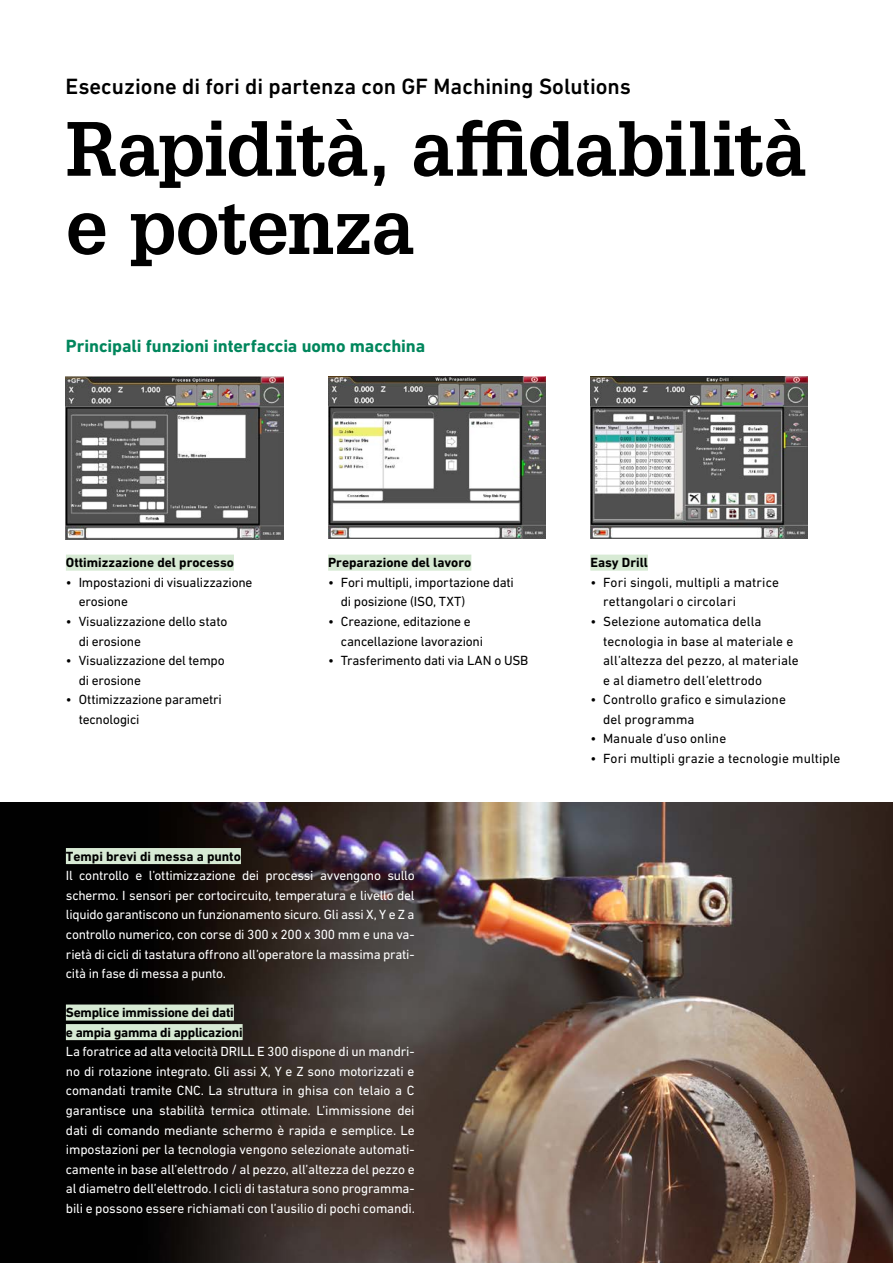
<style>
.page{position:relative;width:893px;height:1263px;background:#fff}
.page>*{position:absolute;margin:0;border:0;box-sizing:border-box;transform-origin:0 0}
.t1{font:700 75px/78.3px "Glypha LT Pro";letter-spacing:-.01em;color:#000}
.t2{font:500 22.5px "DIN Next W1 G";color:#000}
.t3{font:700 18px "DIN Next W1 G";letter-spacing:-.005em;color:#00865c}
.t4{font:13.5px/19.5px "DIN Next W1 G";letter-spacing:-.01em;color:#fff;text-align:justify}
.t5{font:13.5px/19.5px "DIN Next W1 G";letter-spacing:-.005em;color:#000}
.t6{font:700 13.5px "DIN Next W1 G";color:#000}
.t7{font:700 13.5px/19.5px "DIN Next W1 G";letter-spacing:-.02em;color:#000}
</style>
<div class="page">
<div style="left:66px;top:555px;width:168px;height:16px;background:#d7ead4"></div>
<div style="left:328px;top:555px;width:143px;height:16px;background:#d7ead4"></div>
<div style="left:590px;top:555px;width:58px;height:16px;background:#d7ead4"></div>
<img style="left:66px;top:376px;width:217px;height:164px">
<img style="left:328px;top:376px;width:218px;height:163px">
<img style="left:590px;top:376px;width:218px;height:163px">
<img style="left:0;top:802px;width:893px;height:461px">
<div style="left:66px;top:848px;width:175px;height:16px;background:#d7ead4"></div>
<div style="left:66px;top:1004px;width:168px;height:16px;background:#d7ead4"></div>
<div style="left:66px;top:1024px;width:177px;height:16px;background:#d7ead4"></div>
<h2 class="t2" style="left:66px;top:73px;width:567px">Esecuzione di fori di partenza con GF Machining Solutions</h2>
<h1 class="t1" style="left:66px;top:108px;width:742px">Rapidità, affidabilità e potenza</h1>
<h3 class="t3" style="left:66px;top:335px;width:361px">Principali funzioni interfaccia uomo macchina</h3>
<p class="t6" style="left:66px;top:555px;width:170px">Ottimizzazione del processo</p>
<p class="t5" style="left:79px;top:572px;width:175px;text-indent:-13px">• Impostazioni di visualizzazione erosione</p>
<p class="t5" style="left:79px;top:611px;width:150px;text-indent:-13px">• Visualizzazione dello stato di erosione</p>
<p class="t5" style="left:79px;top:651px;width:148px;text-indent:-13px">• Visualizzazione del tempo di erosione</p>
<p class="t5" style="left:79px;top:690px;width:145px;text-indent:-13px">• Ottimizzazione parametri tecnologici</p>
<p class="t6" style="left:328px;top:555px;width:145px">Preparazione del lavoro</p>
<p class="t5" style="left:341px;top:572px;width:175px;text-indent:-13px">• Fori multipli, importazione dati di posizione (ISO, TXT)</p>
<p class="t5" style="left:341px;top:611px;width:144px;text-indent:-13px">• Creazione, editazione e cancellazione lavorazioni</p>
<p class="t5" style="left:328px;top:651px;width:202px">• Trasferimento dati via LAN o USB</p>
<p class="t6" style="left:66px;top:848px;width:177px">Tempi brevi di messa a punto</p>
<p class="t4" style="left:66px;top:866px;width:350px">Il controllo e l’ottimizzazione dei processi avvengono sullo schermo. I sensori per cortocircuito, temperatura e livello del liquido garantiscono un funzionamento sicuro. Gli assi X, Y e Z a controllo numerico, con corse di 300 x 200 x 300 mm e una va&shy;rietà di cicli di tastatura offrono all’operatore la massima prati&shy;cità in fase di messa a punto.</p>
<p class="t7" style="left:66px;top:1003px;width:178px">Semplice immissione dei dati e ampia gamma di applicazioni</p>
<p class="t4" style="left:66px;top:1042px;width:350px">La foratrice ad alta velocità DRILL E 300 dispone di un mandri&shy;no di rotazione integrato. Gli assi X, Y e Z sono motorizzati e comandati tramite CNC. La struttura in ghisa con telaio a C garantisce una stabilità termica ottimale. L’immissione dei dati di comando mediante schermo è rapida e semplice. Le impostazioni per la tecnologia vengono selezionate automati&shy;camente in base all’elettrodo / al pezzo, all’altezza del pezzo e al diametro dell’elettrodo. I cicli di tastatura sono programma&shy;bili e possono essere richiamati con l’ausilio di pochi comandi.</p>
<p class="t6" style="left:590px;top:555px;width:59px">Easy Drill</p>
<p class="t5" style="left:603px;top:572px;width:177px;text-indent:-13px">• Fori singoli, multipli a matrice rettangolari o circolari</p>
<p class="t5" style="left:603px;top:611px;width:197px;text-indent:-13px">• Selezione automatica della tecnologia in base al materiale e all’altezza del pezzo, al materiale e al diametro dell’elettrodo</p>
<p class="t5" style="left:603px;top:690px;width:184px;text-indent:-13px">• Controllo grafico e simulazione del programma</p>
<p class="t5" style="left:590px;top:729px;width:137px">• Manuale d’uso online</p>
<p class="t5" style="left:590px;top:748px;width:252px">• Fori multipli grazie a tecnologie multiple</p>
</div>
